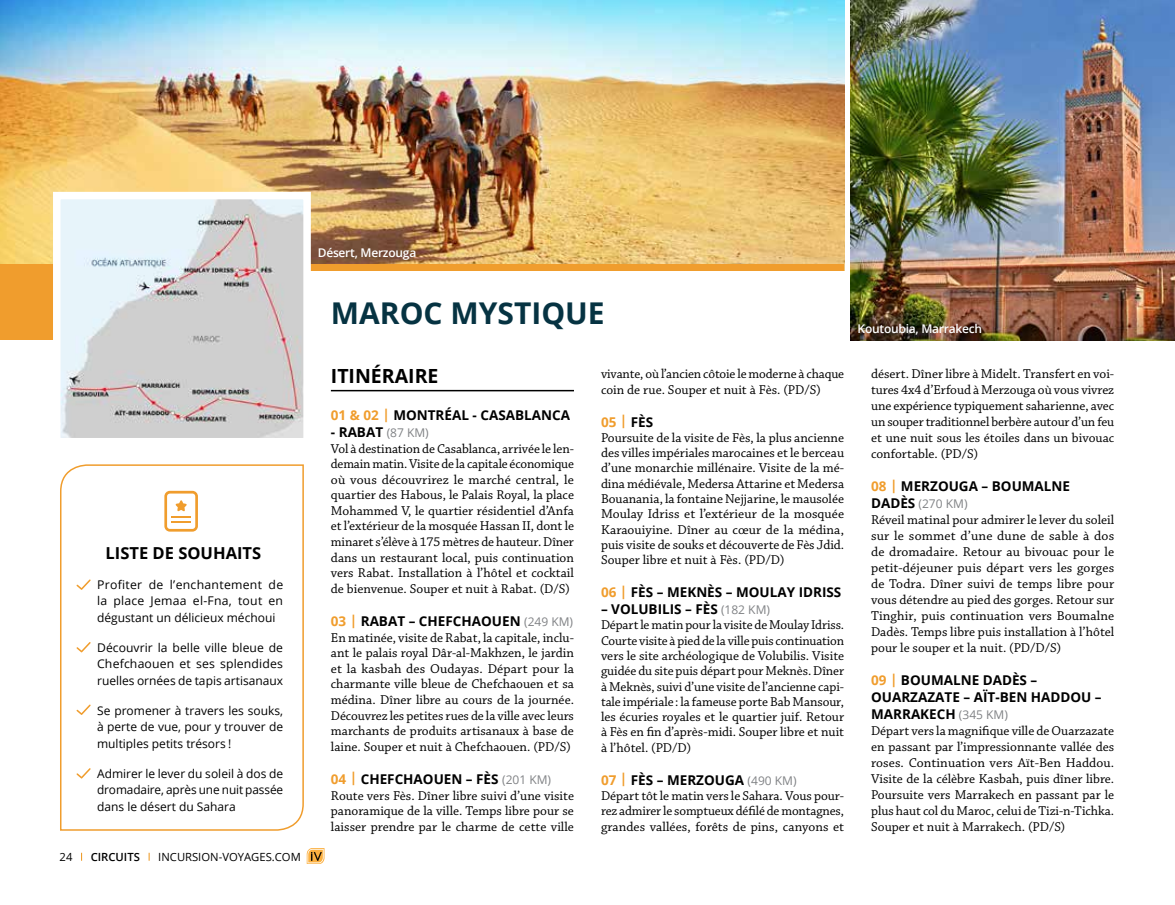
<style>
.page{position:relative;width:1175px;height:905px;background:#fff}
.page>*{position:absolute;margin:0;border:0;box-sizing:border-box;transform-origin:0 0}
.t1{font:700 30px "Open Sans";color:#063342}
.t2{font:700 19.5px "Open Sans";color:#000}
.t3{font:700 16.5px "Open Sans";color:#000}
.t4{font:13.5px/15.3px "Chaparral Pro";color:#000;text-align:justify}
.t5{font:700 13.5px "Open Sans";color:#000}
.t6{font:700 13.5px "Open Sans";color:#f09d2d}
.t7{font:12px/16.5px "Open Sans";color:#000;text-align:justify}
.t8{font:12px "Open Sans";color:#808285}
.t9{font:600 12px "Open Sans";letter-spacing:-.02em;color:#fff}
.t10{font:11.25px "Open Sans";color:#000}
.t11{font:600 11.25px "Open Sans";color:#000}
.s1{color:#f09d2d}
.s2{color:#000}
</style>
<div class="page">
<svg style="left:307px;top:848px;width:17px;height:15px"></svg>
<img style="left:0;top:0;width:844px;height:264px">
<hr style="left:1174px;top:0;width:1px;height:340px;background:#dcddde">
<div style="left:0;top:264px;width:56px;height:76px;background:#f09d2d"></div>
<div style="left:308px;top:264px;width:536px;height:10px;background:#f09d2d"></div>
<div style="left:308px;top:271px;width:542px;height:81px;background:#fff"></div>
<img style="left:850px;top:0;width:324px;height:310px">
<hr style="left:331px;top:390px;width:243px;height:1px;background:#000">
<svg style="left:60px;top:464px;width:244px;height:367px"></svg>
<svg style="left:76px;top:579px;width:15px;height:11px"></svg>
<svg style="left:76px;top:642px;width:15px;height:10px"></svg>
<svg style="left:76px;top:704px;width:15px;height:11px"></svg>
<svg style="left:76px;top:768px;width:15px;height:10px"></svg>
<svg style="left:49px;top:188px;width:265px;height:250px;background:#d7d7d6"></svg>
<svg style="left:164px;top:491px;width:34px;height:40px"></svg>
<img style="left:850px;top:310px;width:324px;height:30px">
<p class="t3" style="left:106px;top:541px;width:157px">LISTE DE SOUHAITS</p>
<p class="t7" style="left:97px;top:575px;width:188px">Profiter de l’enchantement de la place Jemaa el-Fna, tout en dégustant un délicieux méchoui</p>
<p class="t7" style="left:97px;top:638px;width:187px">Découvrir la belle ville bleue de Chefchaouen et ses splendides ruelles ornées de tapis artisanaux</p>
<p class="t7" style="left:97px;top:701px;width:188px">Se promener à travers les souks, à perte de vue, pour y trouver de multiples petits trésors !</p>
<p class="t7" style="left:97px;top:764px;width:188px">Admirer le lever du soleil à dos de dromadaire, après une nuit passée dans le désert du Sahara</p>
<p class="t10" style="left:60px;top:848px;width:14px">24</p>
<p class="t11" style="left:91px;top:848px;width:51px">CIRCUITS</p>
<p class="t10" style="left:158px;top:848px;width:144px">incursion-voyages.com</p>
<p class="t9" style="left:318px;top:245px;width:100px">Désert, Merzouga</p>
<h1 class="t1" style="left:331px;top:292px;width:275px">MAROC MYSTIQUE</h1>
<h2 class="t2" style="left:331px;top:362px;width:109px">ITINÉRAIRE</h2>
<p class="t5" style="left:331px;top:406px;width:73px"><span class="s1">01 &amp; 02 |</span> MONTRÉAL</p>
<p class="t5" style="left:472px;top:406px;width:18px">- CASABLANCA</p>
<p class="t5" style="left:331px;top:422px;width:18px">- RABAT</p>
<p class="t8" style="left:387px;top:424px;width:44px">(87 KM)</p>
<p class="t4" style="left:331px;top:441px;width:245px">Vol à destination de Casablanca, arrivée le len&shy;demain matin. Visite de la capitale économique où vous découvrirez le marché central, le quartier des Habous, le Palais Royal, la place Mohammed V, le quartier résidentiel d’Anfa et l’extérieur de la mosquée Hassan II, dont le minaret s’élève à 175 mètres de hauteur. Dîner dans un restaurant local, puis continuation vers Rabat. Installation à l’hôtel et cocktail de bienvenue. Souper et nuit à Rabat. (D/S)</p>
<p class="t5" style="left:331px;top:611px;width:40px"><span class="s1">03 |</span> RABAT</p>
<p class="t5" style="left:409px;top:611px;width:21px">– CHEFCHAOUEN</p>
<p class="t8" style="left:524px;top:613px;width:51px">(249 KM )</p>
<p class="t4" style="left:331px;top:630px;width:245px">En matinée, visite de Rabat, la capitale, inclu&shy;ant le palais royal Dâr-al-Makhzen, le jardin et la kasbah des Oudayas. Départ pour la charmante ville bleue de Chefchaouen et sa médina. Dîner libre au cours de la journée.<br>Découvrez les petites rues de la ville avec leurs marchants de produits artisanaux à base de laine. Souper et nuit à Chefchaouen. (PD/S)</p>
<p class="t5" style="left:331px;top:769px;width:40px"><span class="s1">04 |</span> CHEFCHAOUEN</p>
<p class="t5" style="left:466px;top:769px;width:19px">– FÈS</p>
<p class="t8" style="left:502px;top:771px;width:51px">(201 KM)</p>
<p class="t4" style="left:331px;top:788px;width:245px">Route vers Fès. Dîner libre suivi d’une visite panoramique de la ville. Temps libre pour se laisser prendre par le charme de cette ville</p>
<p class="t4" style="left:601px;top:367px;width:245px">vivante, où l’ancien côtoie le moderne à chaque coin de rue. Souper et nuit à Fès. (PD/S)</p>
<p class="t6" style="left:601px;top:412px;width:38px">05 | <span class="s2">FÈS</span></p>
<p class="t4" style="left:601px;top:430px;width:245px">Poursuite de la visite de Fès, la plus ancienne des villes impériales marocaines et le berceau d’une monarchie millénaire. Visite de la mé&shy;dina médiévale, Medersa Attarine et Medersa Bouanania, la fontaine Nejjarine, le mausolée Moulay Idriss et l’extérieur de la mosquée Karaouiyine. Dîner au cœur de la médina, puis visite de souks et découverte de Fès Jdid.<br>Souper libre et nuit à Fès. (PD/D)</p>
<p class="t6" style="left:601px;top:583px;width:38px">06 | <span class="s2">FÈS</span></p>
<p class="t5" style="left:657px;top:583px;width:49px">– MEKNÈS</p>
<p class="t5" style="left:726px;top:583px;width:22px">– MOULA</p>
<p class="t5" style="left:786px;top:583px;width:20px">Y IDRISS</p>
<p class="t5" style="left:601px;top:599px;width:20px">– VOLUBILIS</p>
<p class="t5" style="left:685px;top:599px;width:19px">– FÈS</p>
<p class="t8" style="left:721px;top:601px;width:51px">(182 KM)</p>
<p class="t4" style="left:601px;top:618px;width:245px">Départ le matin pour la visite de Moulay Idriss.<br>Courte visite à pied de la ville puis continuation vers le site archéologique de Volubilis. Visite guidée du site puis départ pour Meknès. Dîner à Meknès, suivi d’une visite de l’ancienne capi&shy;tale impériale: la fameuse porte Bab Mansour, les écuries royales et le quartier juif. Retour à Fès en fin d’après-midi. Souper libre et nuit à l’hôtel. (PD/D)</p>
<p class="t6" style="left:601px;top:770px;width:38px">07 | <span class="s2">FÈS</span></p>
<p class="t5" style="left:657px;top:770px;width:21px">– MERZOUGA</p>
<p class="t8" style="left:747px;top:772px;width:51px">(490 KM)</p>
<p class="t4" style="left:601px;top:788px;width:245px">Départ tôt le matin vers le Sahara. Vous pour&shy;rez admirer le somptueux défilé de montagnes, grandes vallées, forêts de pins, canyons et</p>
<p class="t9" style="left:857px;top:321px;width:126px">Koutoubia, Marrakech</p>
<p class="t4" style="left:871px;top:366px;width:245px;line-height:15.9px">désert. Dîner libre à Midelt. Transfert en voi&shy;tures 4x4 d’Erfoud à Merzouga où vous vivrez une expérience typiquement saharienne, avec un souper traditionnel berbère autour d’un feu et une nuit sous les étoiles dans un bivouac confortable. (PD/S)</p>
<p class="t5" style="left:871px;top:477px;width:41px"><span class="s1">08 |</span> MERZOUGA</p>
<p class="t5" style="left:981px;top:477px;width:21px">– BOU</p>
<p class="t5" style="left:1021px;top:477px;width:39px">MALNE</p>
<p class="t5" style="left:871px;top:494px;width:10px">DADÈS</p>
<p class="t8" style="left:918px;top:496px;width:51px">(270 KM)</p>
<p class="t4" style="left:871px;top:512px;width:245px;line-height:15.9px">Réveil matinal pour admirer le lever du soleil sur le sommet d’une dune de sable à dos de dromadaire. Retour au bivouac pour le petit-déjeuner puis départ vers les gorges de Todra. Dîner suivi de temps libre pour vous détendre au pied des gorges. Retour sur Tinghir, puis continuation vers Boumalne Dadès. Temps libre puis installation à l’hôtel pour le souper et la nuit. (PD/D/S)</p>
<p class="t6" style="left:871px;top:670px;width:41px">09 | <span class="s2">BOU</span></p>
<p class="t5" style="left:931px;top:670px;width:62px">MALNE DADÈS</p>
<p class="t5" style="left:1030px;top:670px;width:8px">–</p>
<p class="t5" style="left:871px;top:687px;width:10px">OUARZAZATE</p>
<p class="t5" style="left:963px;top:687px;width:46px">– AÏT-BEN</p>
<p class="t5" style="left:1030px;top:687px;width:11px">HADDOU</p>
<p class="t5" style="left:1094px;top:687px;width:8px">–</p>
<p class="t5" style="left:871px;top:705px;width:11px">MARRA</p>
<p class="t5" style="left:920px;top:705px;width:18px">KECH</p>
<p class="t8" style="left:959px;top:706px;width:51px">(345 KM )</p>
<p class="t4" style="left:871px;top:723px;width:245px;line-height:15.9px">Départ vers la magnifique ville de Ouarzazate en passant par l’impressionnante vallée des roses. Continuation vers Aït-Ben Haddou.<br>Visite de la célèbre Kasbah, puis dîner libre.<br>Poursuite vers Marrakech en passant par le plus haut col du Maroc, celui de Tizi-n-Tichka.<br>Souper et nuit à Marrakech. (PD/S)</p>
</div>
